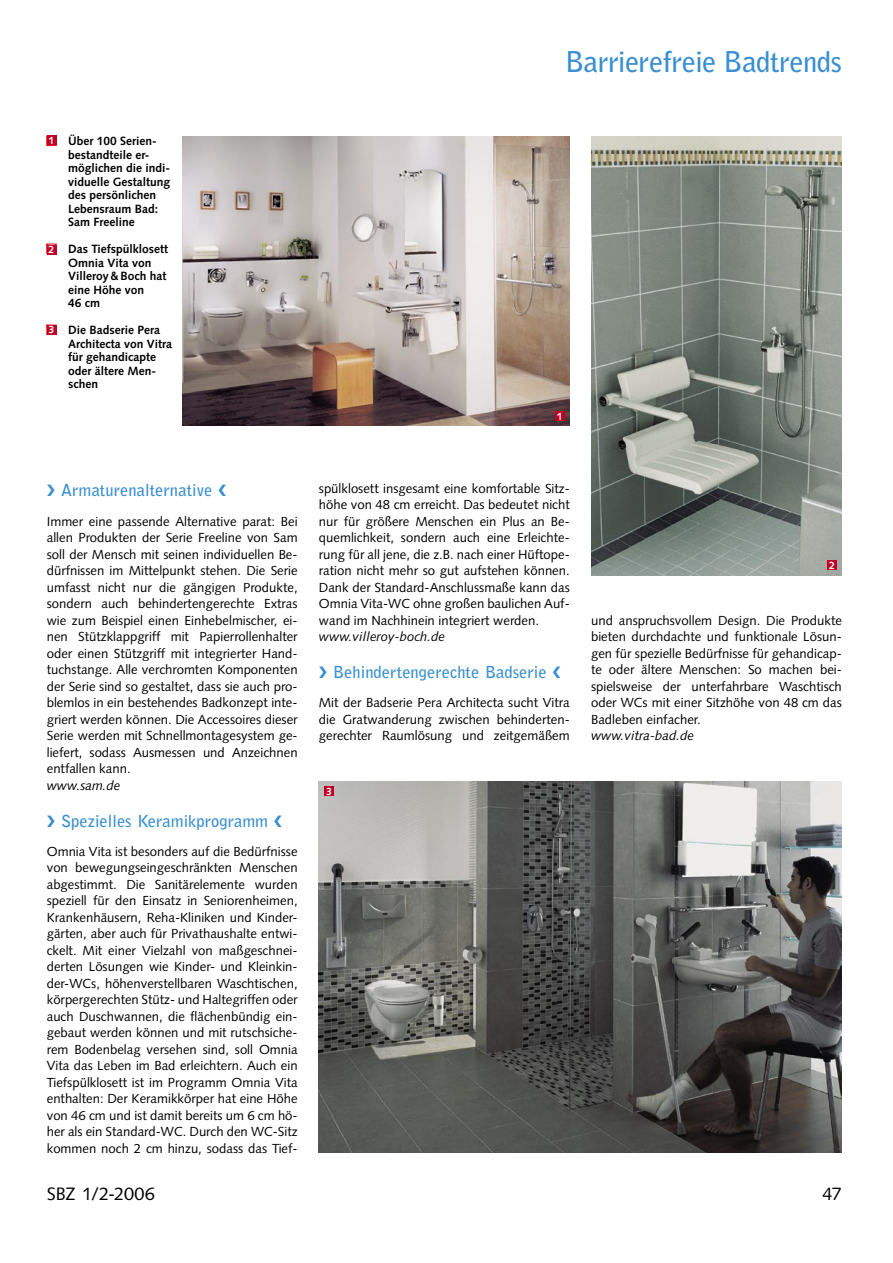
<style>
.page{position:relative;width:893px;height:1263px;background:#fff}
.page>*{position:absolute;margin:0;border:0;box-sizing:border-box;transform-origin:0 0}
.t1{font:700 28.5px "Bell Gothic Std";letter-spacing:-.02em;color:#398fd1}
.t2{font:18px "Syntax LT Std";letter-spacing:-.005em;color:#000}
.SBZ_14-Meldungen_Dachzeile{font:700 16.5px "Bell Gothic Std";color:#398fd1}
.SBZ_05-Grundtext{font:13.2px/16.5px "Syntax LT Std";color:#000;text-align:justify}
.SBZ_05-Grundtext-2{font:italic 13.2px "Syntax LT Std";color:#000}
.SBZ_12-Bildunterschrift{font:700 12px/13.5px "Syntax LT Std";color:#000}
.SBZ_12-Bildunterschrift-2{font:700 10.5px "Syntax LT Std";color:#fff}
</style>
<div class="page">
<img style="left:319px;top:781px;width:523px;height:371px">
<img style="left:183px;top:136px;width:387px;height:290px">
<div style="left:555px;top:411px;width:9px;height:10px;background:#be0027"></div>
<img style="left:591px;top:136px;width:251px;height:439px">
<div style="left:827px;top:560px;width:10px;height:10px;background:#be0027"></div>
<svg style="left:46px;top:135px;width:11px;height:11px"></svg>
<svg style="left:46px;top:243px;width:11px;height:11px"></svg>
<svg style="left:46px;top:324px;width:11px;height:11px"></svg>
<div style="left:324px;top:786px;width:10px;height:10px;background:#be0027"></div>
<div style="left:47px;top:136px;width:9px;height:9px;background:#be0027"></div>
<div style="left:47px;top:245px;width:9px;height:9px;background:#be0027"></div>
<div style="left:47px;top:325px;width:9px;height:9px;background:#be0027"></div>
<p class="SBZ_12-Bildunterschrift-2" style="left:49px;top:134px;width:7px">1</p>
<p class="SBZ_12-Bildunterschrift-2" style="left:49px;top:244px;width:7px">2</p>
<p class="SBZ_12-Bildunterschrift-2" style="left:49px;top:324px;width:7px">3</p>
<p class="SBZ_12-Bildunterschrift" style="left:68px;top:135px;width:104px">Über 100 Serien&shy;bestandteile er&shy;möglichen die indi&shy;viduelle Gestaltung des persönlichen<br>Lebensraum Bad:<br>Sam Freeline</p>
<p class="SBZ_12-Bildunterschrift" style="left:68px;top:243px;width:101px">Das Tiefspülklosett<br>Omnia Vita von<br>Villeroy &amp; Boch hat eine Höhe von<br>46 cm</p>
<p class="SBZ_12-Bildunterschrift" style="left:68px;top:324px;width:106px">Die Badserie Pera<br>Architecta von Vitra für gehandicapte oder ältere Men&shy;schen</p>
<h1 class="t1" style="left:565px;top:45px;width:278px">Barrierefreie Badtrends</h1>
<p class="SBZ_12-Bildunterschrift-2" style="left:557px;top:410px;width:7px">1</p>
<p class="SBZ_14-Meldungen_Dachzeile" style="left:47px;top:480px;width:181px">❯ Armaturenalternative ❮</p>
<p class="SBZ_05-Grundtext" style="left:47px;top:513px;width:252px">Immer eine passende Alternative parat: Bei allen Produkten der Serie Freeline von Sam soll der Mensch mit seinen individuellen Be&shy;dürfnissen im Mittelpunkt stehen. Die Serie umfasst nicht nur die gängigen Produkte, sondern auch behindertengerechte Extras wie zum Beispiel einen Einhebelmischer, ei&shy;nen Stützklappgriff mit Papierrollenhalter oder einen Stützgriff mit integrierter Hand&shy;tuchstange. Alle verchromten Komponenten der Serie sind so gestaltet, dass sie auch pro&shy;blemlos in ein bestehendes Badkonzept inte&shy;griert werden können. Die Accessoires dieser Serie werden mit Schnellmontagesystem ge&shy;liefert, sodass Ausmessen und Anzeichnen entfallen kann.</p>
<p class="SBZ_05-Grundtext-2" style="left:47px;top:777px;width:75px">www.sam.de</p>
<p class="SBZ_14-Meldungen_Dachzeile" style="left:47px;top:811px;width:237px">❯ Spezielles Keramikprogramm ❮</p>
<p class="SBZ_05-Grundtext" style="left:47px;top:843px;width:252px">Omnia Vita ist besonders auf die Bedürfnisse von bewegungseingeschränkten Menschen abgestimmt. Die Sanitärelemente wurden speziell für den Einsatz in Seniorenheimen, Krankenhäusern, Reha-Kliniken und Kinder&shy;gärten, aber auch für Privathaushalte entwi&shy;ckelt. Mit einer Vielzahl von maßgeschnei&shy;derten Lösungen wie Kinder- und Kleinkin&shy;der-WCs, höhenverstellbaren Waschtischen, körpergerechten Stütz- und Haltegriffen oder auch Duschwannen, die flächenbündig ein&shy;gebaut werden können und mit rutschsiche&shy;rem Bodenbelag versehen sind, soll Omnia Vita das Leben im Bad erleichtern. Auch ein Tiefspülklosett ist im Programm Omnia Vita enthalten: Der Keramikkörper hat eine Höhe von 46 cm und ist damit bereits um 6 cm hö&shy;her als ein Standard-WC. Durch den WC-Sitz kommen noch 2 cm hinzu, sodass das Tief-</p>
<p class="SBZ_05-Grundtext" style="left:319px;top:480px;width:252px">spülklosett insgesamt eine komfortable Sitz&shy;höhe von 48 cm erreicht. Das bedeutet nicht nur für größere Menschen ein Plus an Be&shy;quemlichkeit, sondern auch eine Erleichte&shy;rung für all jene, die z.B. nach einer Hüftope&shy;ration nicht mehr so gut aufstehen können.<br>Dank der Standard-Anschlussmaße kann das Omnia Vita-WC ohne großen baulichen Auf&shy;wand im Nachhinein integriert werden.</p>
<p class="SBZ_05-Grundtext-2" style="left:319px;top:629px;width:128px">www.villeroy-boch.de</p>
<p class="SBZ_14-Meldungen_Dachzeile" style="left:319px;top:662px;width:244px">❯ Behindertengerechte Badserie ❮</p>
<p class="SBZ_05-Grundtext" style="left:319px;top:694px;width:252px">Mit der Badserie Pera Architecta sucht Vitra die Gratwanderung zwischen behinderten&shy;gerechter Raumlösung und zeitgemäßem</p>
<p class="SBZ_12-Bildunterschrift-2" style="left:326px;top:785px;width:7px">3</p>
<p class="SBZ_12-Bildunterschrift-2" style="left:829px;top:559px;width:7px">2</p>
<p class="SBZ_05-Grundtext" style="left:591px;top:612px;width:252px">und anspruchsvollem Design. Die Produkte bieten durchdachte und funktionale Lösun&shy;gen für spezielle Bedürfnisse für gehandicap&shy;te oder ältere Menschen: So machen bei&shy;spielsweise der unterfahrbare Waschtisch oder WCs mit einer Sitzhöhe von 48 cm das Badleben einfacher.</p>
<p class="SBZ_05-Grundtext-2" style="left:591px;top:728px;width:104px">www.vitra-bad.de</p>
<h2 class="t2" style="left:47px;top:1183px;width:110px">SBZ 1/2-2006</h2>
<h2 class="t2" style="left:822px;top:1183px;width:21px">47</h2>
</div>
